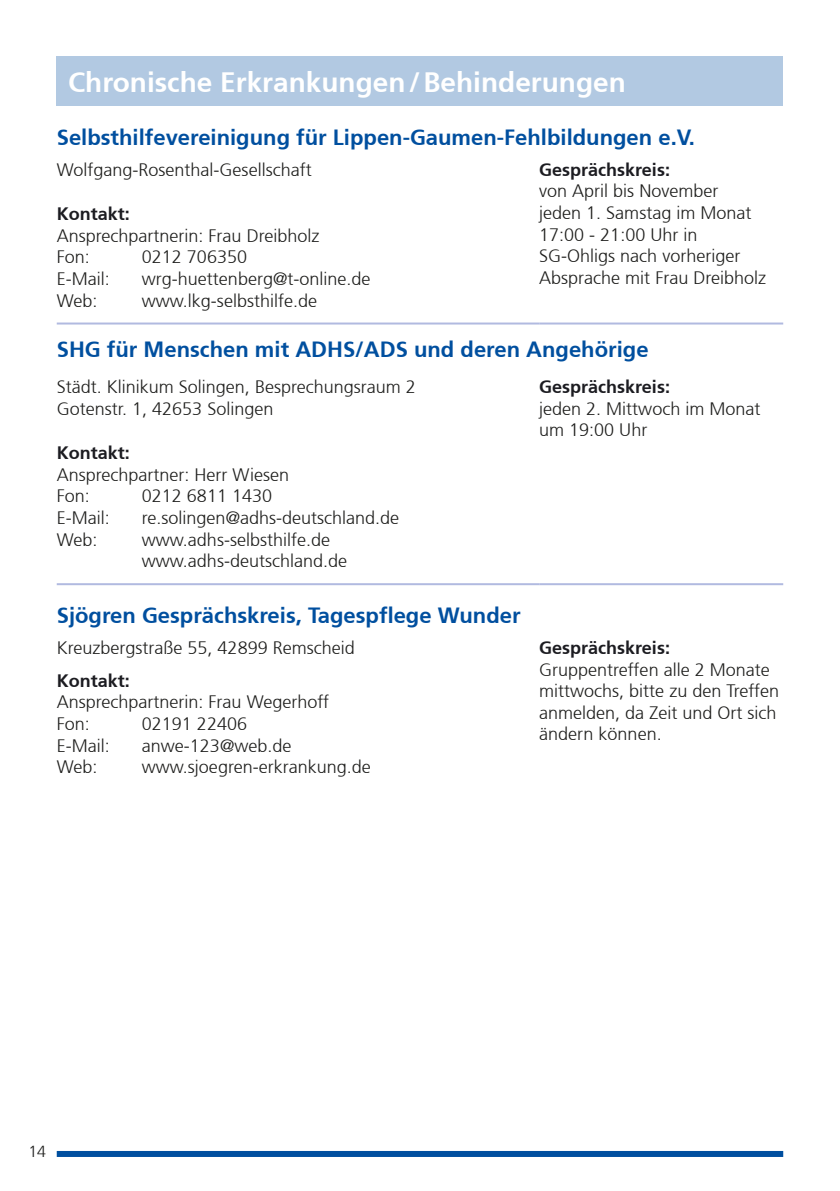
<style>
.page{position:relative;width:840px;height:1191px;background:#fff}
.page>*{position:absolute;margin:0;border:0;box-sizing:border-box;transform-origin:0 0}
.t1{font:700 28px "Frutiger";color:#fff}
.t2{font:700 22px "Frutiger";color:#004f9f}
.t3{font:300 18px/21.6px "Frutiger";color:#1d1d1b}
.t4{font:700 18px "Frutiger";color:#1c1c21}
.t5{font:300 16px "Frutiger";color:#1d1d1b}
</style>
<div class="page">
<hr style="left:57px;top:583px;width:482px;height:2px;background:#b1bae0">
<hr style="left:539px;top:583px;width:243px;height:2px;background:#b1bae0">
<hr style="left:57px;top:322px;width:482px;height:2px;background:#b1bae0">
<hr style="left:539px;top:322px;width:243px;height:2px;background:#b1bae0">
<div style="left:57px;top:1151px;width:725px;height:6px;background:#004f9f"></div>
<div style="left:56px;top:56px;width:727px;height:50px;background:#b2c9e2"></div>
<h1 class="t1" style="left:68px;top:66px;width:559px">Chronische Erkrankungen/Behinderungen</h1>
<p class="t2" style="left:57px;top:125px;width:639px">Selbsthilfevereinigung für Lippen-Gaumen-Fehlbildungen e.V.</p>
<p class="t3" style="left:57px;top:159px;width:256px">Wolfgang-Rosenthal-Gesellschaft</p>
<p class="t4" style="left:57px;top:203px;width:75px">Kontakt:</p>
<p class="t3" style="left:57px;top:225px;width:264px">Ansprechpartnerin: Frau Dreibholz<br>Fon:</p>
<p class="t4" style="left:539px;top:159px;width:132px">Gesprächskreis:</p>
<p class="t3" style="left:539px;top:181px;width:228px">von April bis November<br>jeden 1. Samstag im Monat<br>17:00 - 21:00 Uhr in<br>SG--Ohligs nach vorheriger<br>Absprache mit Frau Dreibholz</p>
<p class="t3" style="left:142px;top:246px;width:107px">0212 706350</p>
<p class="t3" style="left:57px;top:268px;width:54px">E-Mail:</p>
<p class="t3" style="left:142px;top:268px;width:230px">wrg-huettenberg@t-online.de</p>
<p class="t3" style="left:57px;top:290px;width:42px">Web:</p>
<p class="t3" style="left:142px;top:290px;width:177px">www.lkg-selbsthilfe.de</p>
<p class="t2" style="left:57px;top:336px;width:593px">SHG für Menschen mit ADHS/ADS und deren Angehörige</p>
<p class="t3" style="left:57px;top:376px;width:360px">Städt. Klinikum Solingen, Besprechungsraum 2<br>Gotenstr. 1, 42653 Solingen</p>
<p class="t4" style="left:57px;top:442px;width:75px">Kontakt:</p>
<p class="t3" style="left:57px;top:464px;width:234px">Ansprechpartner: Herr Wiesen<br>Fon:</p>
<p class="t4" style="left:539px;top:376px;width:132px">Gesprächskreis:</p>
<p class="t3" style="left:539px;top:398px;width:223px">jeden 2. Mittwoch im Monat um 19:00 Uhr</p>
<p class="t3" style="left:142px;top:485px;width:132px">0212 6811 1430</p>
<p class="t3" style="left:57px;top:507px;width:54px">E-Mail:</p>
<p class="t3" style="left:142px;top:507px;width:259px">re.solingen@adhs-deutschland.de</p>
<p class="t3" style="left:57px;top:529px;width:42px">Web:</p>
<p class="t3" style="left:142px;top:529px;width:207px">www.adhs-selbsthilfe.de www.adhs-deutschland.de</p>
<p class="t2" style="left:57px;top:603px;width:465px">Sjögren Gesprächskreis, Tagespflege Wunder</p>
<p class="t3" style="left:57px;top:637px;width:299px">Kreuzbergstraße 55, 42899 Remscheid</p>
<p class="t4" style="left:57px;top:670px;width:75px">Kontakt:</p>
<p class="t3" style="left:57px;top:691px;width:274px">Ansprechpartnerin: Frau Wegerhoff<br>Fon:</p>
<p class="t3" style="left:142px;top:713px;width:107px">02191 22406</p>
<p class="t3" style="left:57px;top:735px;width:54px">E-Mail:</p>
<p class="t3" style="left:142px;top:735px;width:151px">anwe-123@web.de</p>
<p class="t3" style="left:57px;top:756px;width:42px">Web:</p>
<p class="t3" style="left:142px;top:756px;width:230px">www.sjoegren-erkrankung.de</p>
<p class="t4" style="left:539px;top:637px;width:132px">Gesprächskreis:</p>
<p class="t3" style="left:539px;top:659px;width:241px">Gruppentreffen alle 2 Monate mittwochs, bitte zu den Treffen anmelden, da Zeit und Ort sich ändern können.</p>
<p class="t5" style="left:28px;top:1142px;width:19px">14</p>
</div>
